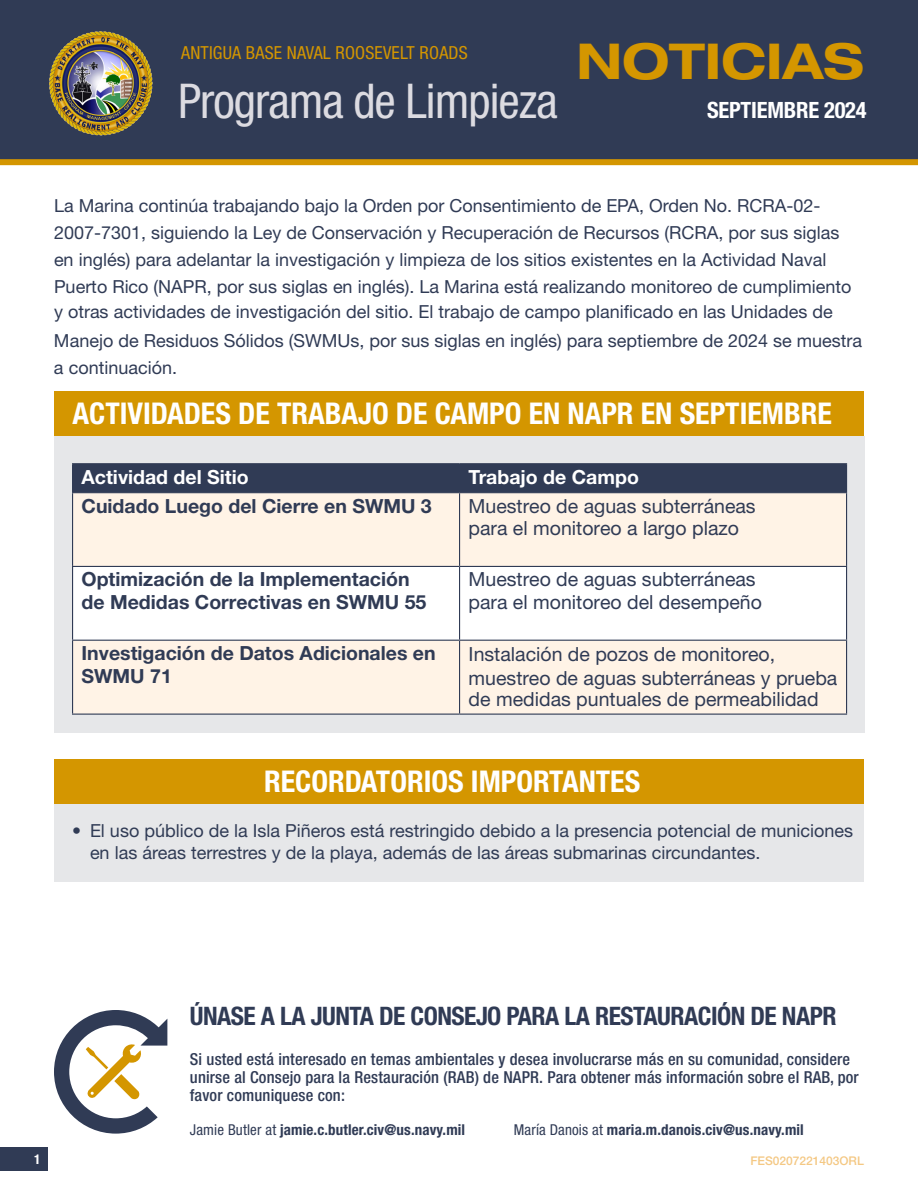
<style>
.page{position:relative;width:918px;height:1188px;background:#fff}
.page>*{position:absolute;margin:0;border:0;box-sizing:border-box;transform-origin:0 0}
.t1{font:700 expanded 49.5px "Helvetica Neue LT Std";color:#d49600}
.Main_Header_-_line_1{font:condensed 48px "Helvetica Neue LT Std";letter-spacing:-.02em;color:#dcdbe1}
.Head_2{font:700 condensed 30px "Helvetica Neue LT Std";color:#fff}
.t2{font:700 condensed 25.5px "Helvetica Neue LT Std";letter-spacing:-.02em;color:#303b55}
.t3{font:700 condensed 22.5px "Helvetica Neue LT Std";letter-spacing:-.01em;color:#fff}
.Body_Text{font:19.5px/22.5px "Helvetica Neue LT Std";color:#303b55}
.Body_Text-2{font:700 19.5px/22.5px "Helvetica Neue LT Std";color:#303b55}
.Body_Text-3{font:700 19.5px "Helvetica Neue LT Std";color:#fff}
.Body_Text-4{font:18px/26.7px "Helvetica Neue LT Std";color:#303b55}
.t4{font:condensed 18px "Helvetica Neue LT Std";letter-spacing:.01em;color:#d49600}
.t5{font:500 condensed 16.5px/18px "Helvetica Neue LT Std";letter-spacing:.01em;color:#303b55}
.t6{font:700 condensed 15px "Helvetica Neue LT Std";letter-spacing:.01em;color:#303b55}
.t7{font:700 condensed 13.5px "Helvetica Neue LT Std";color:#fff}
.t8{font:500 12px "Helvetica Neue LT Std";color:#f4c884}
.s1{font-weight:400}
</style>
<div class="page">
<div style="left:0;top:1148px;width:47px;height:23px;background:#303b55"></div>
<div style="left:54px;top:436px;width:810px;height:297px;background:#e6e7e9"></div>
<div style="left:54px;top:391px;width:810px;height:45px;background:#d49600"></div>
<div style="left:54px;top:804px;width:810px;height:77px;background:#e6e7e9"></div>
<div style="left:54px;top:759px;width:810px;height:45px;background:#d49600"></div>
<div style="left:73px;top:493px;width:773px;height:221px;background:#fff3e6"></div>
<div style="left:73px;top:567px;width:773px;height:73px;background:#fff"></div>
<hr style="left:72px;top:493px;width:1px;height:73px;background:#303b55">
<hr style="left:459px;top:493px;width:1px;height:73px;background:#303b55">
<hr style="left:846px;top:493px;width:1px;height:73px;background:#303b55">
<hr style="left:72px;top:566px;width:388px;height:1px;background:#303b55">
<hr style="left:72px;top:567px;width:1px;height:73px;background:#303b55">
<hr style="left:460px;top:566px;width:387px;height:1px;background:#303b55">
<hr style="left:459px;top:567px;width:1px;height:73px;background:#303b55">
<hr style="left:846px;top:567px;width:1px;height:73px;background:#303b55">
<hr style="left:72px;top:640px;width:388px;height:1px;background:#303b55">
<hr style="left:72px;top:641px;width:1px;height:73px;background:#303b55">
<hr style="left:460px;top:640px;width:387px;height:1px;background:#303b55">
<hr style="left:459px;top:641px;width:1px;height:73px;background:#303b55">
<hr style="left:846px;top:641px;width:1px;height:73px;background:#303b55">
<hr style="left:72px;top:714px;width:388px;height:1px;background:#303b55">
<hr style="left:460px;top:714px;width:387px;height:1px;background:#303b55">
<hr style="left:72px;top:463px;width:388px;height:1px;background:#303b55">
<hr style="left:460px;top:463px;width:387px;height:1px;background:#303b55">
<div style="left:72px;top:464px;width:775px;height:28px;background:#303b55"></div>
<hr style="left:72px;top:492px;width:388px;height:1px;background:#303b55">
<hr style="left:460px;top:492px;width:387px;height:1px;background:#303b55">
<svg style="left:54px;top:1010px;width:113px;height:124px"></svg>
<div style="left:0;top:0;width:918px;height:160px;background:#303b55"></div>
<img style="left:49px;top:31px;width:104px;height:105px">
<div style="left:0;top:159px;width:918px;height:6px;background:#d49600"></div>
<p class="t4" style="left:181px;top:42px;width:288px">ANTIGUA BASE NAVAL ROOSEVELT ROADS</p>
<p class="t1" style="left:577px;top:30px;width:289px">NOTICIAS</p>
<p class="t3" style="left:707px;top:97px;width:161px">SEPTIEMBRE 2024</p>
<p class="Main_Header_-_line_1" style="left:178px;top:74px;width:381px">Programa de Limpieza</p>
<p class="Body_Text-4" style="left:54px;top:192px;width:799px">La Marina continúa trabajando bajo la Orden por Consentimiento de EPA, Orden No. RCRA-02- 2007-7301, siguiendo la Ley de Conservación y Recuperación de Recursos (RCRA, por sus siglas en inglés) para adelantar la investigación y limpieza de los sitios existentes en la Actividad Naval Puerto Rico (NAPR, por sus siglas en inglés). La Marina está realizando monitoreo de cumplimiento y otras actividades de investigación del sitio. El trabajo de campo planificado en las Unidades de</p>
<p class="Body_Text-4" style="left:54px;top:326px;width:810px">Manejo de Residuos Sólidos (SWMUs, por sus siglas en inglés) para septiembre de 2024 se muestra a continuación.</p>
<p class="Head_2" style="left:73px;top:396px;width:761px">ACTIVIDADES DE TRABAJO DE CAMPO EN NAPR EN SEPTIEMBRE</p>
<p class="Body_Text-3" style="left:82px;top:465px;width:169px">Actividad del Sitio</p>
<p class="Body_Text-3" style="left:469px;top:465px;width:172px">Trabajo de Campo</p>
<p class="Body_Text-2" style="left:82px;top:494px;width:352px">Cuidado Luego del Cierre en SWMU 3</p>
<p class="Body_Text" style="left:469px;top:494px;width:289px">Muestreo de aguas subterráneas para el monitoreo a largo plazo</p>
<p class="Body_Text-2" style="left:82px;top:568px;width:346px">Optimización de la Implementación de Medidas Correctivas en SWMU 55</p>
<p class="Body_Text" style="left:469px;top:568px;width:295px">Muestreo de aguas subterráneas para el monitoreo del desempeño</p>
<p class="Body_Text-2" style="left:82px;top:641px;width:356px">Investigación de Datos Adicionales en<br>SWMU 71</p>
<p class="Body_Text" style="left:469px;top:642px;width:370px;line-height:23.9px">Instalación de pozos de monitoreo, muestreo de aguas subterráneas y prueba</p>
<p class="Body_Text" style="left:469px;top:687px;width:352px">de medidas puntuales de permeabilidad</p>
<p class="Head_2" style="left:264px;top:763px;width:378px">RECORDATORIOS IMPORTANTES</p>
<p class="Body_Text-4" style="left:90px;top:819px;width:765px;line-height:22.5px;text-indent:-18px">• El uso público de la Isla Piñeros está restringido debido a la presencia potencial de municiones en las áreas terrestres y de la playa, además de las áreas submarinas circundantes.</p>
<p class="t7" style="left:34px;top:1151px;width:8px">1</p>
<p class="t2" style="left:190px;top:1001px;width:648px">ÚNASE A LA JUNTA DE CONSEJO PARA LA RESTAURACIÓN DE NAPR</p>
<p class="t5" style="left:190px;top:1050px;width:670px">Si usted está interesado en temas ambientales y desea involucrarse más en su comunidad, considere unirse al Consejo para la Restauración (RAB) de NAPR. Para obtener más información sobre el RAB, por favor comuniquese con:</p>
<p class="t6" style="left:190px;top:1120px;width:277px"><span class="s1">Jamie Butler at</span> jamie.c.butler.civ@us.navy.mil</p>
<p class="t6" style="left:514px;top:1120px;width:291px"><span class="s1">María Danois at</span> maria.m.danois.civ@us.navy.mil</p>
<p class="t8" style="left:750px;top:1154px;width:115px">FES0207221403ORL</p>
</div>
